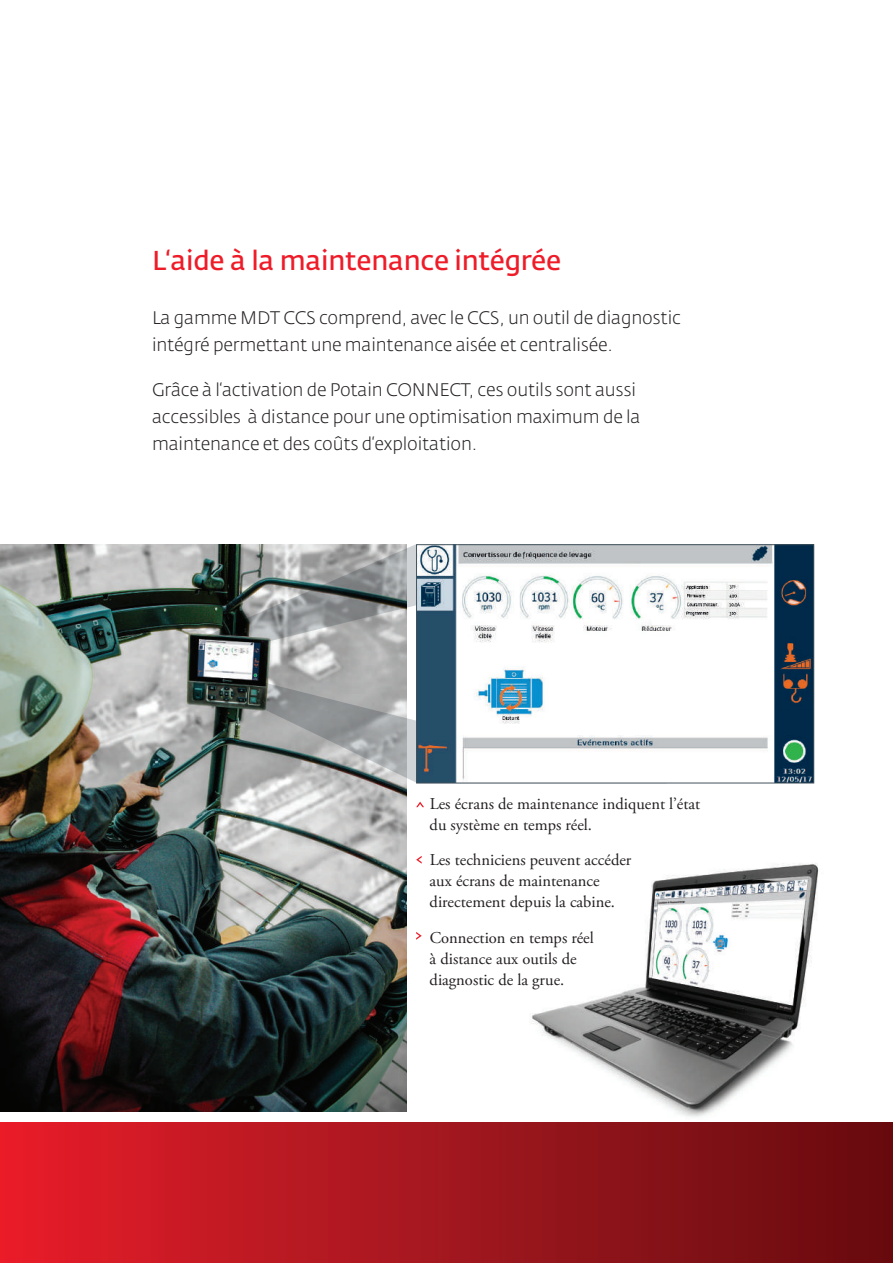
<style>
.page{position:relative;width:893px;height:1263px;background:#fff}
.page>*{position:absolute;margin:0;border:0;box-sizing:border-box;transform-origin:0 0}
.t1{font:600 27px "Fedra Sans Pro";letter-spacing:-.01em;color:#ee1c28}
.t2{font:300 18px/27px "Fedra Sans Pro";letter-spacing:-.01em;color:#231f20}
.t3{font:16.5px/21px "Adobe Garamond Pro";color:#231f20}
</style>
<div class="page">
<img style="left:0;top:544px;width:407px;height:568px">
<img style="left:513px;top:863px;width:328px;height:260px">
<div style="left:0;top:1123px;width:893px;height:140px;background:linear-gradient(to right,#e51e2b,#640d10)"></div>
<svg style="left:416px;top:856px;width:6px;height:8px"></svg>
<svg style="left:416px;top:802px;width:8px;height:5px"></svg>
<svg style="left:416px;top:932px;width:6px;height:8px"></svg>
<svg style="left:198px;top:544px;width:218px;height:99px;background:#888d8c"></svg>
<svg style="left:197px;top:677px;width:219px;height:106px;background:#8f9493"></svg>
<img style="left:418px;top:546px;width:394px;height:235px">
<div style="left:416px;top:544px;width:398px;height:239px;border:1px solid #41525c"></div>
<h1 class="t1" style="left:152px;top:244px;width:410px">L‘aide à la maintenance intégrée</h1>
<p class="t2" style="left:152px;top:304px;width:530px">La gamme MDT CCS comprend, avec le CCS, un outil de diagnostic intégré permettant une maintenance aisée et centralisée.</p>
<p class="t2" style="left:152px;top:376px;width:490px">Grâce à l‘activation de Potain CONNECT, ces outils sont aussi accessibles à distance pour une optimisation maximum de la maintenance et des coûts d‘exploitation.</p>
<p class="t3" style="left:430px;top:793px;width:272px">Les écrans de maintenance indiquent l’état du système en temps réel.</p>
<p class="t3" style="left:430px;top:850px;width:203px">Les techniciens peuvent accéder aux écrans de maintenance directement depuis la cabine.</p>
<p class="t3" style="left:430px;top:928px;width:166px">Connection en temps réel à distance aux outils de diagnostic de la grue.</p>
</div>
